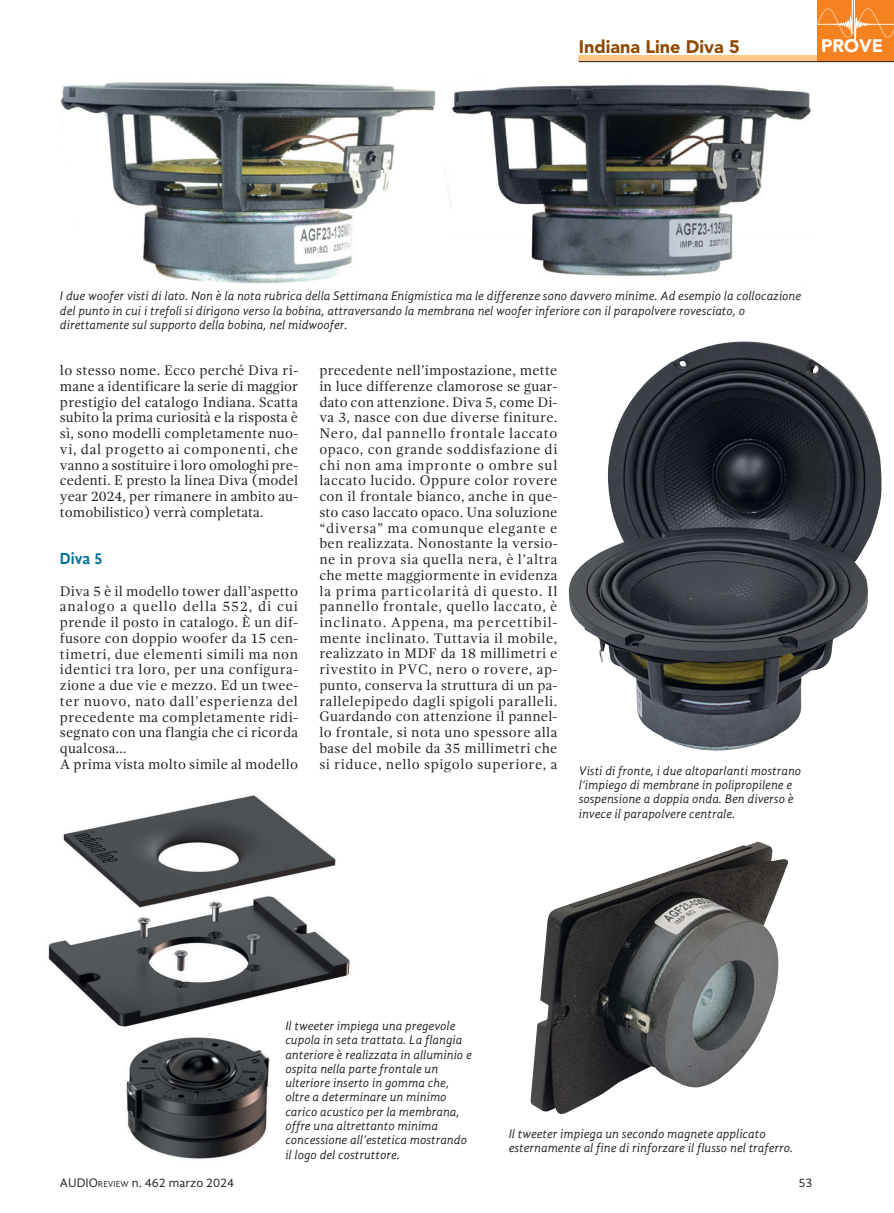
<style>
.page{position:relative;width:894px;height:1213px;background:#fff}
.page>*{position:absolute;margin:0;border:0;box-sizing:border-box;transform-origin:0 0}
.t1{font:900 18px "Avenir";color:#8f4a02}
.t2{font:900 18px "Avenir";color:#fff}
.t3{font:700 16.5px "Gandhi Sans";color:#006d98;scale:.95 1}
.t4{font:14.25px/15.8px "Gandhi Serif";letter-spacing:.02em;color:#231f20;text-align:justify}
.t5{font:italic 12.75px/14.2px "Gandhi Sans";color:#231f20}
.t6{font:12.75px "Gandhi Sans";color:#231f20}
.s1{font-size:9px}
</style>
<div class="page">
<div style="left:579px;top:56px;width:240px;height:6px;background:#fdc88a"></div>
<div style="left:817px;top:0;width:77px;height:62px;background:#f58220"></div>
<hr style="left:579px;top:61px;width:315px;height:1px;background:#231f20">
<svg style="left:817px;top:0;width:77px;height:39px"></svg>
<img style="left:60px;top:82px;width:376px;height:202px">
<img style="left:445px;top:84px;width:367px;height:193px">
<img style="left:568px;top:341px;width:314px;height:410px">
<img style="left:530px;top:842px;width:259px;height:272px">
<img style="left:48px;top:795px;width:302px;height:364px">
<p class="t1" style="left:579px;top:39px;width:163px">Indiana Line Diva 5</p>
<p class="t2" style="left:821px;top:39px;width:63px">PROVE</p>
<p class="t5" style="left:60px;top:290px;width:743px">I due woofer visti di lato. Non è la nota rubrica della Settimana Enigmistica ma le differenze sono davvero minime. Ad esempio la collocazione del punto in cui i trefoli si dirigono verso la bobina, attraversando la membrana nel woofer inferiore con il parapolvere rovesciato, o direttamente sul supporto della bobina, nel midwoofer.</p>
<p class="t4" style="left:60px;top:364px;width:240px">lo stesso nome. Ecco perché Diva ri&shy;mane a identificare la serie di maggior prestigio del catalogo Indiana. Scatta subito la prima curiosità e la risposta è sì, sono modelli completamente nuo&shy;vi, dal progetto ai componenti, che vanno a sostituire i loro omologhi pre&shy;cedenti. E presto la linea Diva (model year 2024, per rimanere in ambito au&shy;tomobilistico) verrà completata.</p>
<p class="t3" style="left:60px;top:552px;width:46px">Diva 5</p>
<p class="t4" style="left:60px;top:584px;width:240px;text-align:left">Diva 5 è il modello tower dall’aspetto analogo a quello della 552, di cui prende il posto in catalogo. È un dif&shy;fusore con doppio woofer da 15 cen&shy;timetri, due elementi simili ma non identici tra loro, per una configura&shy;zione a due vie e mezzo. Ed un twee&shy;ter nuovo, nato dall’esperienza del precedente ma completamente ridi&shy;segnato con una flangia che ci ricorda qualcosa…<br>A prima vista molto simile al modello</p>
<p class="t4" style="left:319px;top:364px;width:240px">precedente nell’impostazione, mette in luce differenze clamorose se guar&shy;dato con attenzione. Diva 5, come Di&shy;va 3, nasce con due diverse finiture.<br>Nero, dal pannello frontale laccato opaco, con grande soddisfazione di chi non ama impronte o ombre sul laccato lucido. Oppure color rovere con il frontale bianco, anche in que&shy;sto caso laccato opaco. Una soluzione “diversa” ma comunque elegante e ben realizzata. Nonostante la versio&shy;ne in prova sia quella nera, è l’altra che mette maggiormente in evidenza la prima particolarità di questo. Il pannello frontale, quello laccato, è inclinato. Appena, ma percettibil&shy;mente inclinato. Tuttavia il mobile, realizzato in MDF da 18 millimetri e rivestito in PVC, nero o rovere, ap&shy;punto, conserva la struttura di un pa&shy;rallelepipedo dagli spigoli paralleli.<br>Guardando con attenzione il pannel&shy;lo frontale, si nota uno spessore alla base del mobile da 35 millimetri che si riduce, nello spigolo superiore, a</p>
<p class="t5" style="left:579px;top:765px;width:224px">Visti di fronte, i due altoparlanti mostrano l’impiego di membrane in polipropilene e sospensione a doppia onda. Ben diverso è invece il parapolvere centrale.</p>
<p class="t5" style="left:285px;top:1020px;width:188px">Il tweeter impiega una pregevole cupola in seta trattata. La flangia anteriore è realizzata in alluminio e ospita nella parte frontale un ulteriore inserto in gomma che, oltre a determinare un minimo carico acustico per la membrana, offre una altrettanto minima concessione all’estetica mostrando il logo del costruttore.</p>
<p class="t5" style="left:509px;top:1127px;width:286px">Il tweeter impiega un secondo magnete applicato esternamente al fine di rinforzare il flusso nel traferro.</p>
<p class="t6" style="left:60px;top:1178px;width:176px">AUDIO<span class="s1">REVIEW</span> n. 462 marzo 2024</p>
<p class="t6" style="left:799px;top:1178px;width:16px">53</p>
</div>
